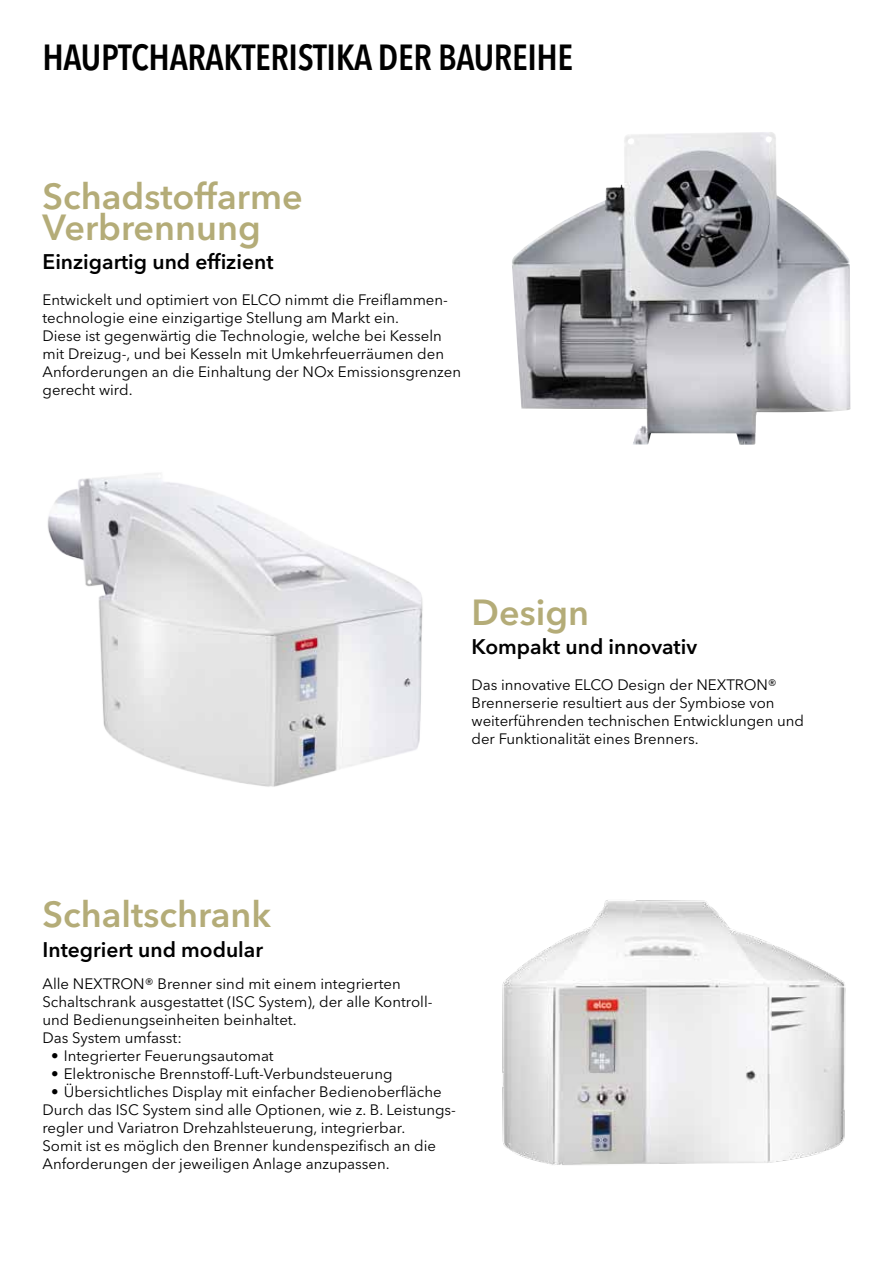
<style>
.page{position:relative;width:893px;height:1263px;background:#fff}
.page>*{position:absolute;margin:0;border:0;box-sizing:border-box;transform-origin:0 0}
.t1{font:600 36px/31.2px "Avenir Next LT Pro";color:#b4ac78}
.t2{font:600 condensed 36px "Avenir Next LT Pro";letter-spacing:-.01em;color:#000}
.t3{font:600 21px "Avenir Next LT Pro";color:#000}
.t4{font:15px/18px "Avenir Next LT Pro";color:#000}
</style>
<div class="page">
<img style="left:502px;top:900px;width:344px;height:265px">
<img style="left:512px;top:132px;width:338px;height:313px">
<img style="left:47px;top:473px;width:376px;height:314px">
<h1 class="t2" style="left:43px;top:35px;width:532px">HAUPTCHARAKTERISTIKA DER BAUREIHE</h1>
<h1 class="t1" style="left:43px;top:180px;width:262px">Schadstoffarme<br>Verbrennung</h1>
<h2 class="t3" style="left:43px;top:249px;width:232px">Einzigartig und effizient</h2>
<p class="t4" style="left:43px;top:291px;width:420px">Entwickelt und optimiert von ELCO nimmt die Freiflammen&shy;technologie eine einzigartige Stellung am Markt ein.<br>Diese ist gegenwärtig die Technologie, welche bei Kesseln mit Dreizug-, und bei Kesseln mit Umkehrfeuerräumen den Anforderungen an die Einhaltung der NOx Emissionsgrenzen gerecht wird.</p>
<h1 class="t1" style="left:472px;top:596px;width:119px">Design</h1>
<h2 class="t3" style="left:472px;top:634px;width:227px">Kompakt und innovativ</h2>
<p class="t4" style="left:472px;top:676px;width:334px">Das innovative ELCO Design der NEXTRON® Brennerserie resultiert aus der Symbiose von weiterführenden technischen Entwicklungen und der Funktionalität eines Brenners.</p>
<h1 class="t1" style="left:43px;top:899px;width:230px">Schaltschrank</h1>
<h2 class="t3" style="left:43px;top:937px;width:222px">Integriert und modular</h2>
<p class="t4" style="left:43px;top:975px;width:392px">Alle NEXTRON® Brenner sind mit einem integrierten Schaltschrank ausgestattet (ISC System), der alle Kontroll&shy;und Bedienungseinheiten beinhaltet.<br>Das System umfasst:</p>
<p class="t4" style="left:51px;top:1047px;width:224px">• Integrierter Feuerungsautomat</p>
<p class="t4" style="left:51px;top:1065px;width:343px">• Elektronische Brennstoff-Luft-Verbundsteuerung</p>
<p class="t4" style="left:43px;top:1083px;width:415px;text-indent:9px">• Übersichtliches Display mit einfacher Bedienoberfläche Durch das ISC System sind alle Optionen, wie z. B. Leistungs&shy;regler und Variatron Drehzahlsteuerung, integrierbar.<br>Somit ist es möglich den Brenner kundenspezifisch an die Anforderungen der jeweiligen Anlage anzupassen.</p>
</div>
